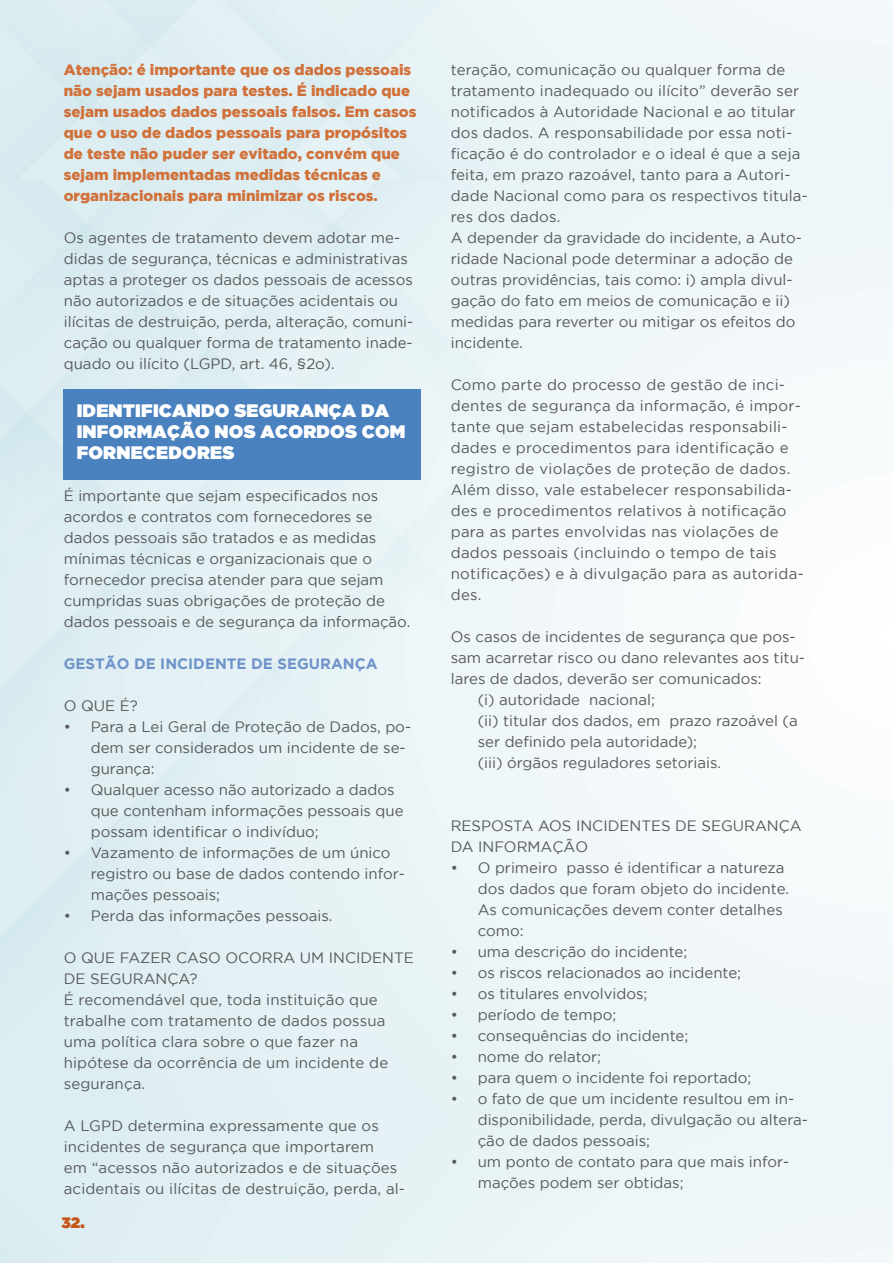
<style>
.page{position:relative;width:893px;height:1263px;background:#fff}
.page>*{position:absolute;margin:0;border:0;box-sizing:border-box;transform-origin:0 0}
.SUB{font:18px/21px "Gotham Ultra";letter-spacing:.015em;color:#fff}
.TEXTO{font:15px/21px "Gotham";color:#57585a}
.TEXTO-2{font:15px/21px "Gotham";letter-spacing:.02em;color:#57585a}
.TEXTO_DESTAQUE{font:900 15px/21px "Gotham";color:#d1713a}
.TEXTO-3{font:700 15px "Gotham";color:#6f93c9}
.t1{font:15px "Gotham Ultra";color:#c75318}
</style>
<div class="page">
<img style="left:0;top:0;width:893px;height:1263px">
<div style="left:64px;top:389px;width:357px;height:90px;background:#4a81bf"></div>
<p class="TEXTO_DESTAQUE" style="left:64px;top:59px;width:354px">Atenção: é importante que os dados pessoais não sejam usados para testes. É indicado que sejam usados dados pessoais falsos. Em casos que o uso de dados pessoais para propósitos de teste não puder ser evitado, convém que sejam implementadas medidas técnicas e organizacionais para minimizar os riscos.</p>
<p class="TEXTO" style="left:64px;top:227px;width:351px">Os agentes de tratamento devem adotar me&shy;didas de segurança, técnicas e administrativas aptas a proteger os dados pessoais de acessos não autorizados e de situações acidentais ou ilícitas de destruição, perda, alteração, comuni&shy;cação ou qualquer forma de tratamento inade&shy;quado ou ilícito (LGPD, art. 46, §2o).</p>
<p class="SUB" style="left:77px;top:399px;width:330px">IDENTIFICANDO SEGURANÇA DA<br>INFORMAÇÃO NOS ACORDOS COM<br>FORNECEDORES</p>
<p class="TEXTO" style="left:64px;top:485px;width:348px">É importante que sejam especificados nos acordos e contratos com fornecedores se dados pessoais são tratados e as medidas mínimas técnicas e organizacionais que o fornecedor precisa atender para que sejam cumpridas suas obrigações de proteção de dados pessoais e de segurança da informação.</p>
<p class="TEXTO-3" style="left:64px;top:655px;width:315px">GESTÃO DE INCIDENTE DE SEGURANÇA</p>
<p class="TEXTO" style="left:64px;top:695px;width:76px">O QUE É?</p>
<p class="TEXTO" style="left:91px;top:716px;width:322px;text-indent:-27px">• Para a Lei Geral de Proteção de Dados, po&shy;dem ser considerados um incidente de se&shy;gurança:</p>
<p class="TEXTO" style="left:91px;top:779px;width:314px;text-indent:-27px">• Qualquer acesso não autorizado a dados que contenham informações pessoais que possam identificar o indivíduo;</p>
<p class="TEXTO" style="left:91px;top:842px;width:316px;text-indent:-27px">• Vazamento de informações de um único registro ou base de dados contendo infor&shy;mações pessoais;</p>
<p class="TEXTO" style="left:64px;top:905px;width:270px">• Perda das informações pessoais.</p>
<p class="TEXTO" style="left:64px;top:947px;width:352px">O QUE FAZER CASO OCORRA UM INCIDENTE<br>DE SEGURANÇA?</p>
<p class="TEXTO" style="left:64px;top:989px;width:326px">É recomendável que, toda instituição que trabalhe com tratamento de dados possua uma política clara sobre o que fazer na hipótese da ocorrência de um incidente de segurança.</p>
<p class="TEXTO" style="left:64px;top:1115px;width:343px">A LGPD determina expressamente que os incidentes de segurança que importarem<br>em “acessos não autorizados e de situações acidentais ou ilícitas de destruição, perda, al-</p>
<p class="t1" style="left:62px;top:1213px;width:24px">32.</p>
<p class="TEXTO" style="left:451px;top:59px;width:359px">teração, comunicação ou qualquer forma de tratamento inadequado ou ilícito” deverão ser notificados à Autoridade Nacional e ao titular dos dados. A responsabilidade por essa noti&shy;ficação é do controlador e o ideal é que a seja feita, em prazo razoável, tanto para a Autori&shy;dade Nacional como para os respectivos titula&shy;res dos dados.</p>
<p class="TEXTO" style="left:451px;top:227px;width:353px">A depender da gravidade do incidente, a Auto&shy;ridade Nacional pode determinar a adoção de outras providências, tais como: i) ampla divul&shy;gação do fato em meios de comunicação e ii) medidas para reverter ou mitigar os efeitos do incidente.</p>
<p class="TEXTO-2" style="left:451px;top:374px;width:355px">Como parte do processo de gestão de inci&shy;dentes de segurança da informação, é impor&shy;tante que sejam estabelecidas responsabili&shy;dades e procedimentos para identificação e registro de violações de proteção de dados.<br>Além disso, vale estabelecer responsabilida&shy;des e procedimentos relativos à notificação para as partes envolvidas nas violações de dados pessoais (incluindo o tempo de tais notificações) e à divulgação para as autorida&shy;des.</p>
<p class="TEXTO" style="left:451px;top:626px;width:356px">Os casos de incidentes de segurança que pos&shy;sam acarretar risco ou dano relevantes aos titu&shy;lares de dados, deverão ser comunicados:</p>
<p class="TEXTO" style="left:478px;top:689px;width:179px">(i) autoridade nacional;</p>
<p class="TEXTO" style="left:478px;top:710px;width:322px">(ii) titular dos dados, em prazo razoável (a ser definido pela autoridade);</p>
<p class="TEXTO" style="left:478px;top:752px;width:245px">(iii) órgãos reguladores setoriais.</p>
<p class="TEXTO" style="left:451px;top:815px;width:352px">RESPOSTA AOS INCIDENTES DE SEGURANÇA<br>DA INFORMAÇÃO</p>
<p class="TEXTO" style="left:478px;top:857px;width:313px;text-indent:-27px">• O primeiro passo é identificar a natureza dos dados que foram objeto do incidente.<br>As comunicações devem conter detalhes como:</p>
<p class="TEXTO" style="left:451px;top:941px;width:238px">• uma descrição do incidente;</p>
<p class="TEXTO" style="left:451px;top:962px;width:292px">• os riscos relacionados ao incidente;</p>
<p class="TEXTO" style="left:451px;top:983px;width:198px">• os titulares envolvidos;</p>
<p class="TEXTO" style="left:451px;top:1004px;width:167px">• período de tempo;</p>
<p class="TEXTO" style="left:451px;top:1025px;width:239px">• consequências do incidente;</p>
<p class="TEXTO" style="left:451px;top:1046px;width:152px">• nome do relator;</p>
<p class="TEXTO" style="left:451px;top:1067px;width:302px">• para quem o incidente foi reportado;</p>
<p class="TEXTO" style="left:478px;top:1088px;width:332px;text-indent:-27px">• o fato de que um incidente resultou em in&shy;disponibilidade, perda, divulgação ou altera&shy;ção de dados pessoais;</p>
<p class="TEXTO" style="left:478px;top:1151px;width:313px;text-indent:-27px">• um ponto de contato para que mais infor&shy;mações podem ser obtidas;</p>
</div>
